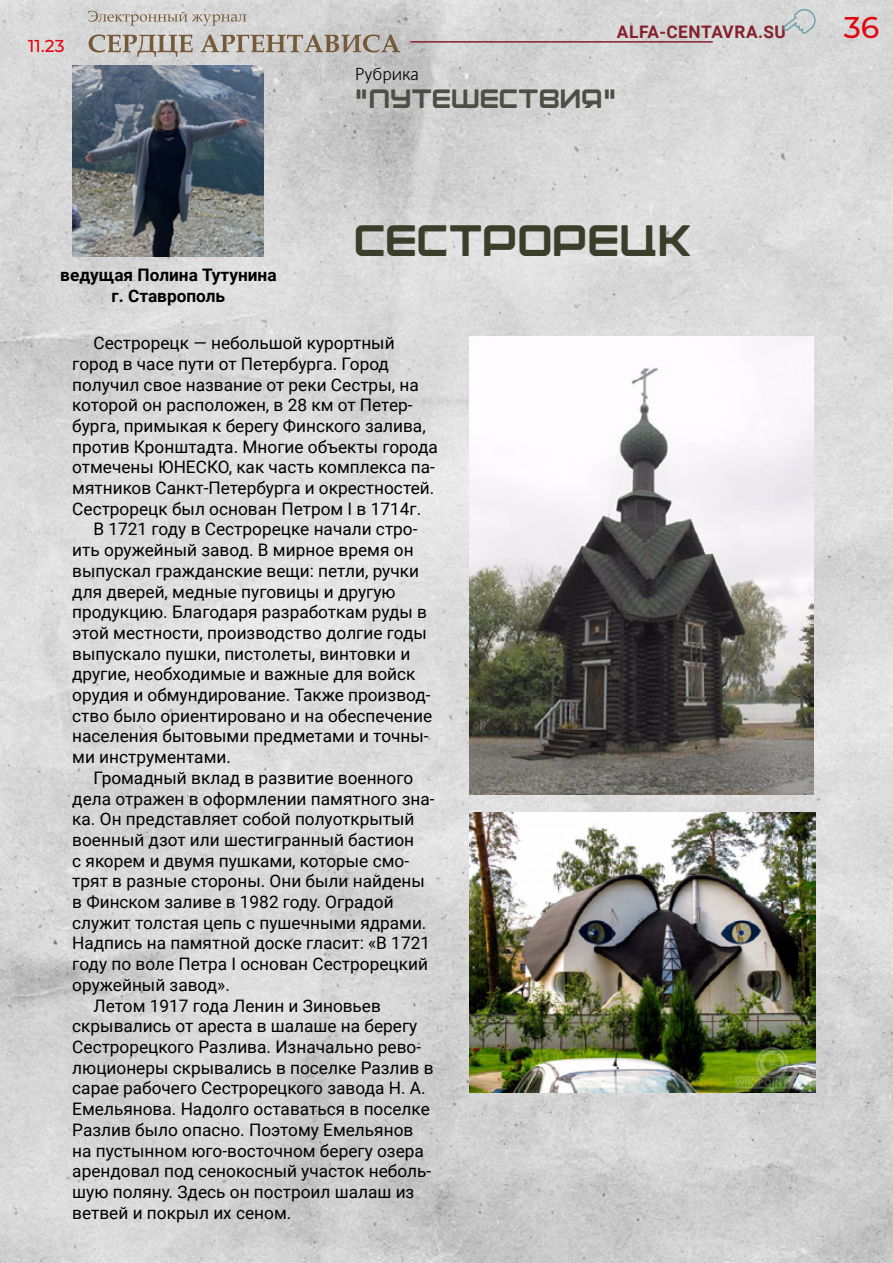
<style>
.page{position:relative;width:893px;height:1263px;background:#fff}
.page>*{position:absolute;margin:0;border:0;box-sizing:border-box;transform-origin:0 0}
.t1{font:43.95px "BOWLER";letter-spacing:-.01em;color:#3a3e2a}
.t2{font:500 30px "Montserrat";color:#e30613}
.t3{font:26.55px "BOWLER";letter-spacing:-.005em;color:#4d4f45}
.t4{font:17.25px "Roboto";color:#000}
.t5{font:700 17.25px/20.7px "Roboto";color:#000;text-align:center}
.t6{font:700 17.25px "Roboto";letter-spacing:.035em;color:#83212c}
.t7{font:300 17.25px "Conamore";color:#000}
.t8{font:500 17.25px "Montserrat";color:#e30613}
</style>
<div class="page">
<img style="left:0;top:0;width:893px;height:1263px">
<svg style="left:88px;top:11px;width:158px;height:15px;background:#c6c1bb"></svg>
<svg style="left:89px;top:34px;width:104px;height:23px;background:#b7aea4"></svg>
<svg style="left:201px;top:34px;width:199px;height:19px;background:#afa69a"></svg>
<hr style="left:410px;top:41px;width:303px;height:2px;background:#83212c">
<svg style="left:781px;top:6px;width:37px;height:29px"></svg>
<img style="left:72px;top:65px;width:192px;height:191px">
<img style="left:470px;top:336px;width:344px;height:458px">
<img style="left:470px;top:812px;width:346px;height:281px">
<p class="t8" style="left:28px;top:34px;width:38px">11.23</p>
<p class="t5" style="left:60px;top:264px;width:218px">ведущая Полина Тутунина г. Ставрополь</p>
<p class="t7" style="left:355px;top:63px;width:65px">Рубрика</p>
<p class="t6" style="left:617px;top:20px;width:171px">ALFA-CENTAVRA.SU</p>
<h2 class="t2" style="left:844px;top:6px;width:37px">36</h2>
<h3 class="t3" style="left:356px;top:83px;width:261px">"ПУТЕШЕСТВИЯ"</h3>
<h1 class="t1" style="left:354px;top:215px;width:340px">Сестрорецк</h1>
<p class="t4" style="left:94px;top:331px;width:303px">Сестрорецк — небольшой курортный</p>
<p class="t4" style="left:72px;top:352px;width:318px">город в часе пути от Петербурга. Город</p>
<p class="t4" style="left:72px;top:372px;width:348px">получил свое название от реки Сестры, на</p>
<p class="t4" style="left:72px;top:393px;width:342px">которой он расположен, в 28 км от Петер-</p>
<p class="t4" style="left:72px;top:414px;width:355px">бурга, примыкая к берегу Финского залива,</p>
<p class="t4" style="left:72px;top:434px;width:367px">против Кронштадта. Многие объекты города</p>
<p class="t4" style="left:72px;top:455px;width:364px">отмечены ЮНЕСКО, как часть комплекса па-</p>
<p class="t4" style="left:72px;top:476px;width:364px">мятников Санкт-Петербурга и окрестностей.</p>
<p class="t4" style="left:72px;top:496px;width:350px">Сестрорецк был основан Петром I в 1714г.</p>
<p class="t4" style="left:94px;top:517px;width:325px">В 1721 году в Сестрорецке начали стро-</p>
<p class="t4" style="left:72px;top:538px;width:343px">ить оружейный завод. В мирное время он</p>
<p class="t4" style="left:72px;top:559px;width:348px">выпускал гражданские вещи: петли, ручки</p>
<p class="t4" style="left:72px;top:579px;width:325px">для дверей, медные пуговицы и другую</p>
<p class="t4" style="left:72px;top:600px;width:356px">продукцию. Благодаря разработкам руды в</p>
<p class="t4" style="left:72px;top:621px;width:356px">этой местности, производство долгие годы</p>
<p class="t4" style="left:72px;top:641px;width:340px">выпускало пушки, пистолеты, винтовки и</p>
<p class="t4" style="left:72px;top:662px;width:345px">другие, необходимые и важные для войск</p>
<p class="t4" style="left:72px;top:683px;width:360px">орудия и обмундирование. Также производ-</p>
<p class="t4" style="left:72px;top:703px;width:361px">ство было ориентировано и на обеспечение</p>
<p class="t4" style="left:72px;top:724px;width:358px">населения бытовыми предметами и точны-</p>
<p class="t4" style="left:72px;top:745px;width:160px">ми инструментами.</p>
<p class="t4" style="left:94px;top:766px;width:321px">Громадный вклад в развитие военного</p>
<p class="t4" style="left:72px;top:786px;width:364px">дела отражен в оформлении памятного зна-</p>
<p class="t4" style="left:72px;top:807px;width:344px">ка. Он представляет собой полуоткрытый</p>
<p class="t4" style="left:72px;top:828px;width:343px">военный дзот или шестигранный бастион</p>
<p class="t4" style="left:72px;top:848px;width:338px">с якорем и двумя пушками, которые смо-</p>
<p class="t4" style="left:72px;top:869px;width:354px">трят в разные стороны. Они были найдены</p>
<p class="t4" style="left:72px;top:890px;width:323px">в Финском заливе в 1982 году. Оградой</p>
<p class="t4" style="left:72px;top:910px;width:356px">служит толстая цепь с пушечными ядрами.</p>
<p class="t4" style="left:72px;top:931px;width:359px">Надпись на памятной доске гласит: «В 1721</p>
<p class="t4" style="left:72px;top:952px;width:357px">году по воле Петра I основан Сестрорецкий</p>
<p class="t4" style="left:72px;top:973px;width:159px">оружейный завод».</p>
<p class="t4" style="left:94px;top:993px;width:289px">Летом 1917 года Ленин и Зиновьев</p>
<p class="t4" style="left:72px;top:1014px;width:347px">скрывались от ареста в шалаше на берегу</p>
<p class="t4" style="left:72px;top:1035px;width:350px">Сестрорецкого Разлива. Изначально рево-</p>
<p class="t4" style="left:72px;top:1055px;width:363px">люционеры скрывались в поселке Разлив в</p>
<p class="t4" style="left:72px;top:1076px;width:355px">сарае рабочего Сестрорецкого завода Н. А.</p>
<p class="t4" style="left:72px;top:1097px;width:359px">Емельянова. Надолго оставаться в поселке</p>
<p class="t4" style="left:72px;top:1117px;width:343px">Разлив было опасно. Поэтому Емельянов</p>
<p class="t4" style="left:72px;top:1138px;width:353px">на пустынном юго-восточном берегу озера</p>
<p class="t4" style="left:72px;top:1159px;width:360px">арендовал под сенокосный участок неболь-</p>
<p class="t4" style="left:72px;top:1180px;width:344px">шую поляну. Здесь он построил шалаш из</p>
<p class="t4" style="left:72px;top:1200px;width:221px">ветвей и покрыл их сеном.</p>
</div>
